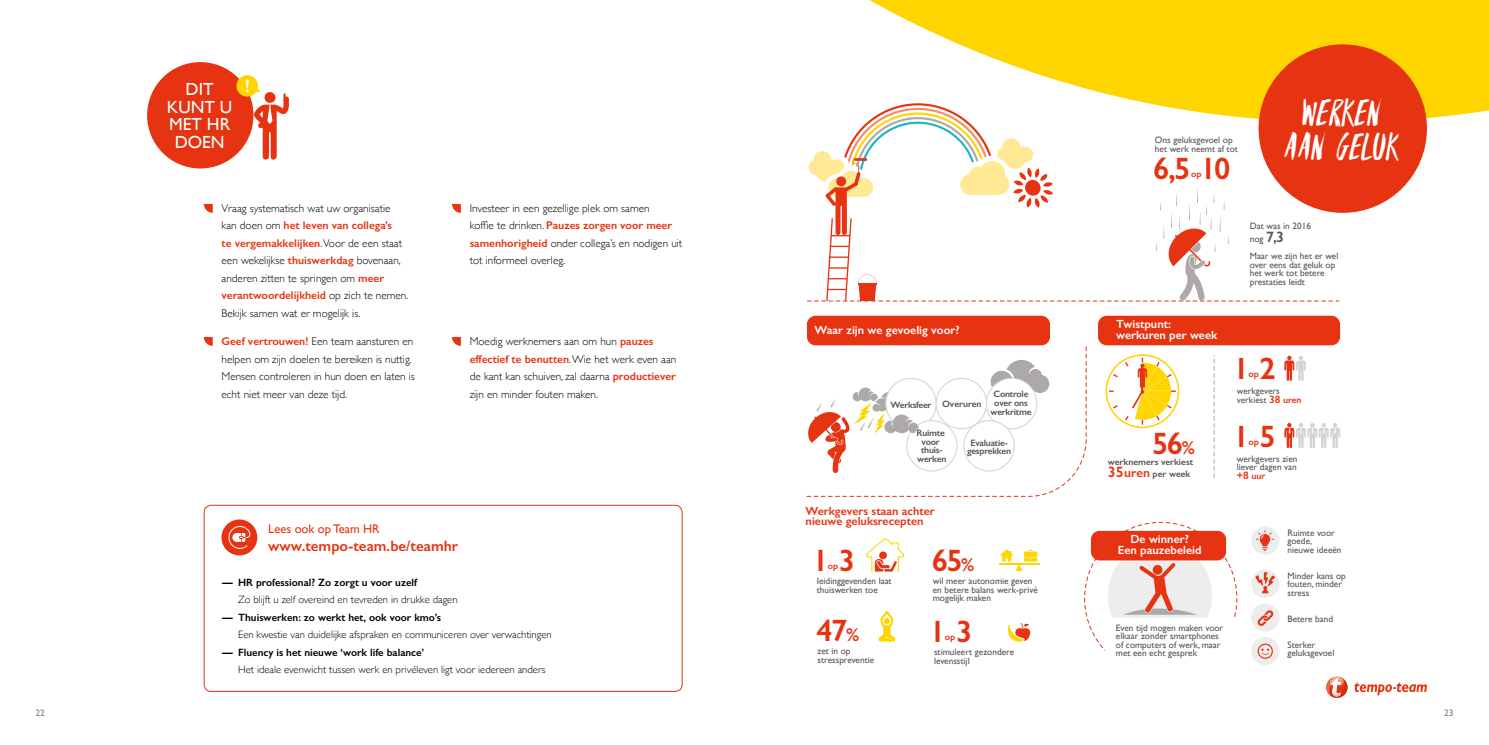
<style>
.page{position:relative;width:1489px;height:745px;background:#fff}
.page>*{position:absolute;margin:0;border:0;box-sizing:border-box;transform-origin:0 0}
.t1{font:36.25px/33.8px "PARABOLA";color:#fff;text-align:center}
.t2{font:600 31px "Gill Sans";letter-spacing:-.05em;color:#e63312}
.t3{font:17.5px/17.5px "Gill Sans";color:#fff;text-align:center}
.t4{font:600 15px "Gill Sans";color:#e63312}
.t5{font:12.5px "Gill Sans";color:#e63312}
.t6{font:600 11.88px/10.8px "Gill Sans";color:#fff}
.t7{font:600 11.88px/10.8px "Gill Sans";color:#e63312}
.t8{font:300 11.25px/17.5px "Gill Sans";color:#000}
.t9{font:300 10.62px/17.5px "Gill Sans";color:#000}
.t10{font:9.38px "Gill Sans";color:#867d71}
.t11{font:9.25px/8.6px "Gill Sans";color:#575452}
.t12{font:600 9.25px/8.6px "Gill Sans";letter-spacing:-.025em;color:#575452;text-align:center}
.t13{font:600 9.25px/11.9px "Gill Sans";color:#575452}
.t14{font:600 9.25px "Gill Sans";color:#e63312}
.s1{font-weight:600;color:#e63312}
.s2{font-weight:700}
.s3{font-weight:600}
.s4{font-weight:600;font-size:15px}
.s5{font-size:18.62px}
.s6{font-size:15px;color:#e63312}
.s7{font-size:12.88px;color:#e63312}
.s8{font-weight:600;font-size:10.75px;color:#e63312}
</style>
<div class="page">
<svg style="left:204px;top:204px;width:9px;height:9px"></svg>
<svg style="left:204px;top:337px;width:9px;height:8px"></svg>
<svg style="left:452px;top:204px;width:9px;height:9px"></svg>
<svg style="left:452px;top:337px;width:9px;height:8px"></svg>
<div style="left:147px;top:62px;width:106px;height:106px;background:#e63312;border-radius:50%"></div>
<svg style="left:236px;top:75px;width:53px;height:85px"></svg>
<div style="left:204px;top:504px;width:478px;height:187px;border:1px solid #e63312;border-radius:7px"></div>
<div style="left:221px;top:519px;width:36px;height:36px;background:#e63312;border-radius:50%"></div>
<svg style="left:228px;top:526px;width:23px;height:23px"></svg>
<svg style="left:869px;top:0;width:619px;height:122px;fill:#ffd500"></svg>
<hr style="left:999px;top:562px;width:40px;height:2px;background:#ffd500">
<svg style="left:1000px;top:549px;width:37px;height:21px"></svg>
<div style="left:807px;top:315px;width:242px;height:30px;background:#e63312;border-radius:9px"></div>
<div style="left:1097px;top:315px;width:242px;height:30px;background:#e63312;border-radius:9px"></div>
<svg style="left:807px;top:103px;width:531px;height:198px"></svg>
<div style="left:1107px;top:543px;width:104px;height:104px;background:#ededed;border-radius:50%"></div>
<svg style="left:1125px;top:563px;width:69px;height:51px"></svg>
<svg style="left:1105px;top:354px;width:74px;height:74px"></svg>
<svg style="left:1108px;top:357px;width:67px;height:67px"></svg>
<svg style="left:1284px;top:355px;width:21px;height:25px"></svg>
<svg style="left:1213px;top:355px;width:1px;height:122px"></svg>
<div style="left:1250px;top:526px;width:29px;height:28px;background:#ededed;border-radius:50%"></div>
<div style="left:1250px;top:569px;width:29px;height:28px;background:#ededed;border-radius:50%"></div>
<div style="left:1250px;top:603px;width:29px;height:28px;background:#ededed;border-radius:50%"></div>
<div style="left:1250px;top:636px;width:29px;height:28px;background:#ededed;border-radius:50%"></div>
<div style="left:1105px;top:617px;width:138px;height:72px;background:#fff"></div>
<svg style="left:1255px;top:529px;width:18px;height:21px"></svg>
<svg style="left:1255px;top:572px;width:20px;height:21px"></svg>
<svg style="left:1257px;top:610px;width:16px;height:15px"></svg>
<svg style="left:1257px;top:643px;width:15px;height:15px"></svg>
<div style="left:1090px;top:530px;width:135px;height:30px;background:#e63312;border-radius:9px"></div>
<svg style="left:866px;top:538px;width:38px;height:34px"></svg>
<svg style="left:878px;top:611px;width:17px;height:31px"></svg>
<svg style="left:1008px;top:623px;width:22px;height:19px"></svg>
<svg style="left:1284px;top:423px;width:55px;height:24px"></svg>
<svg style="left:806px;top:344px;width:280px;height:153px"></svg>
<div style="left:865px;top:212px;width:269px;height:35px;background:#fff"></div>
<div style="left:1258px;top:44px;width:168px;height:169px;background:#e63312;border-radius:50%"></div>
<svg style="left:1326px;top:676px;width:100px;height:21px"></svg>
<h3 class="t3" style="left:167px;top:80px;width:67px">DIT<br>KUNT U<br>MET HR<br>DOEN</h3>
<p class="t8" style="left:221px;top:199px;width:188px">Vraag systematisch wat uw organisatie kan doen om <span class="s1">het leven van collega’s<br>te vergemakkelijken</span>.Voor de een staat een wekelijkse <span class="s1">thuiswerkdag</span> bovenaan, anderen zitten te springen om <span class="s1">meer verantwoordelijkheid</span> op zich te nemen.<br>Bekijk samen wat er mogelijk is.</p>
<p class="t8" style="left:221px;top:332px;width:195px"><span class="s1">Geef vertrouwen!</span> Een team aansturen en helpen om zijn doelen te bereiken is nuttig.<br>Mensen controleren in hun doen en laten is echt niet meer van deze tijd.</p>
<p class="t8" style="left:469px;top:199px;width:214px">Investeer in een gezellige plek om samen<br>koffie te drinken. <span class="s1">Pauzes zorgen voor meer samenhorigheid</span> onder collega’s en nodigen uit tot informeel overleg.</p>
<p class="t8" style="left:469px;top:332px;width:208px">Moedig werknemers aan om hun <span class="s1">pauzes effectief te benutten</span>. Wie het werk even aan de kant kan schuiven, zal daarna <span class="s1">productiever </span>zijn en minder fouten maken.</p>
<p class="t5" style="left:268px;top:521px;width:113px">Lees ook op Team HR</p>
<h3 class="t4" style="left:268px;top:536px;width:191px">www.tempo-team.be/teamhr</h3>
<p class="t9" style="left:238px;top:572px;width:221px;text-indent:-16px"><span class="s2">—</span> <span class="s3">HR professional? Zo zorgt u voor uzelf<br></span>Zo blijft u zelf overeind en tevreden in drukke dagen</p>
<p class="t9" style="left:238px;top:607px;width:315px;text-indent:-16px"><span class="s2">—</span> <span class="s3">Thuiswerken: zo werkt het, ook voor kmo’s<br></span>Een kwestie van duidelijke afspraken en communiceren over verwachtingen</p>
<p class="t9" style="left:238px;top:642px;width:309px;text-indent:-16px"><span class="s2">—</span> <span class="s3">Fluency is het nieuwe ‘work life balance’<br></span>Het ideale evenwicht tussen werk en privéleven ligt voor iedereen anders</p>
<p class="t11" style="left:1154px;top:136px;width:84px">Ons geluksgevoel op het werk neemt af tot</p>
<h2 class="t2" style="left:1153px;top:150px;width:79px">6,5 10</h2>
<p class="t14" style="left:1191px;top:168px;width:12px">op</p>
<h1 class="t1" style="left:1284px;top:94px;width:116px">WERKEN<br>AAN GELUK</h1>
<p class="t6" style="left:814px;top:324px;width:147px">Waar zijn we gevoelig voor?</p>
<p class="t6" style="left:1116px;top:318px;width:103px">Twistpunt: werkuren per week</p>
<p class="t11" style="left:1249px;top:219px;width:63px;line-height:12.9px">Dat was in 2016 nog <span class="s4">7,3</span></p>
<p class="t11" style="left:1249px;top:251px;width:90px">Maar we zijn het er wel over eens dat geluk op het werk tot betere prestaties leidt</p>
<p class="t12" style="left:890px;top:400px;width:92px">Werksfeer Overuren</p>
<p class="t12" style="left:990px;top:389px;width:42px">Controle over ons werkritme</p>
<p class="t12" style="left:916px;top:428px;width:31px">Ruimte voor thuis&shy;werken</p>
<p class="t12" style="left:967px;top:438px;width:46px">Evaluatie&shy;gesprekken</p>
<p class="t7" style="left:805px;top:505px;width:131px">Werkgevers staan achter nieuwe geluksrecepten</p>
<h2 class="t2" style="left:812px;top:541px;width:44px">1 3</h2>
<p class="t14" style="left:827px;top:559px;width:12px">op</p>
<h2 class="t2" style="left:931px;top:541px;width:44px">65<span class="s5">%</span></h2>
<p class="t11" style="left:816px;top:576px;width:76px">Ieidinggevenden laat thuiswerken toe</p>
<p class="t11" style="left:932px;top:576px;width:107px">wil meer autonomie geven en betere balans werk-privé mogelijk maken</p>
<h2 class="t2" style="left:816px;top:611px;width:44px">47<span class="s5">%</span></h2>
<p class="t11" style="left:817px;top:646px;width:58px">zet in op stresspreventie</p>
<h2 class="t2" style="left:929px;top:612px;width:44px">1 3</h2>
<p class="t14" style="left:944px;top:630px;width:12px">op</p>
<p class="t11" style="left:934px;top:647px;width:82px">stimuleert gezondere levensstijl</p>
<h2 class="t2" style="left:1151px;top:424px;width:44px">56<span class="s5">%</span></h2>
<p class="t13" style="left:1107px;top:455px;width:87px">werknemers verkiest<br><span class="s6">35</span><span class="s7">uren</span> per week</p>
<h2 class="t2" style="left:1233px;top:350px;width:44px">1 2</h2>
<p class="t14" style="left:1248px;top:368px;width:12px">op</p>
<p class="t11" style="left:1236px;top:387px;width:66px;line-height:8.2px">werkgevers verkiest <span class="s8">38</span> <span class="s1">uren</span></p>
<h2 class="t2" style="left:1233px;top:417px;width:44px">1 5</h2>
<p class="t14" style="left:1248px;top:435px;width:12px">op</p>
<p class="t11" style="left:1236px;top:454px;width:62px;line-height:8.2px;text-align:justify">werkgevers zien liever dagen van <span class="s8">+8</span> <span class="s1">uur</span></p>
<p class="t6" style="left:1117px;top:533px;width:85px;text-align:center">De winner?<br>Een pauzebeleid</p>
<p class="t11" style="left:1115px;top:622px;width:109px">Even tijd mogen maken voor elkaar zonder smartphones of computers of werk, maar met een echt gesprek</p>
<p class="t11" style="left:1287px;top:528px;width:56px">Ruimte voor goede,<br>nieuwe ideeën</p>
<p class="t11" style="left:1287px;top:571px;width:60px">Minder kans op fouten, minder stress</p>
<p class="t11" style="left:1287px;top:614px;width:47px">Betere band</p>
<p class="t11" style="left:1287px;top:639px;width:48px">Sterker geluksgevoel</p>
<p class="t10" style="left:35px;top:706px;width:11px">22</p>
<p class="t10" style="left:1443px;top:706px;width:11px">23</p>
</div>
